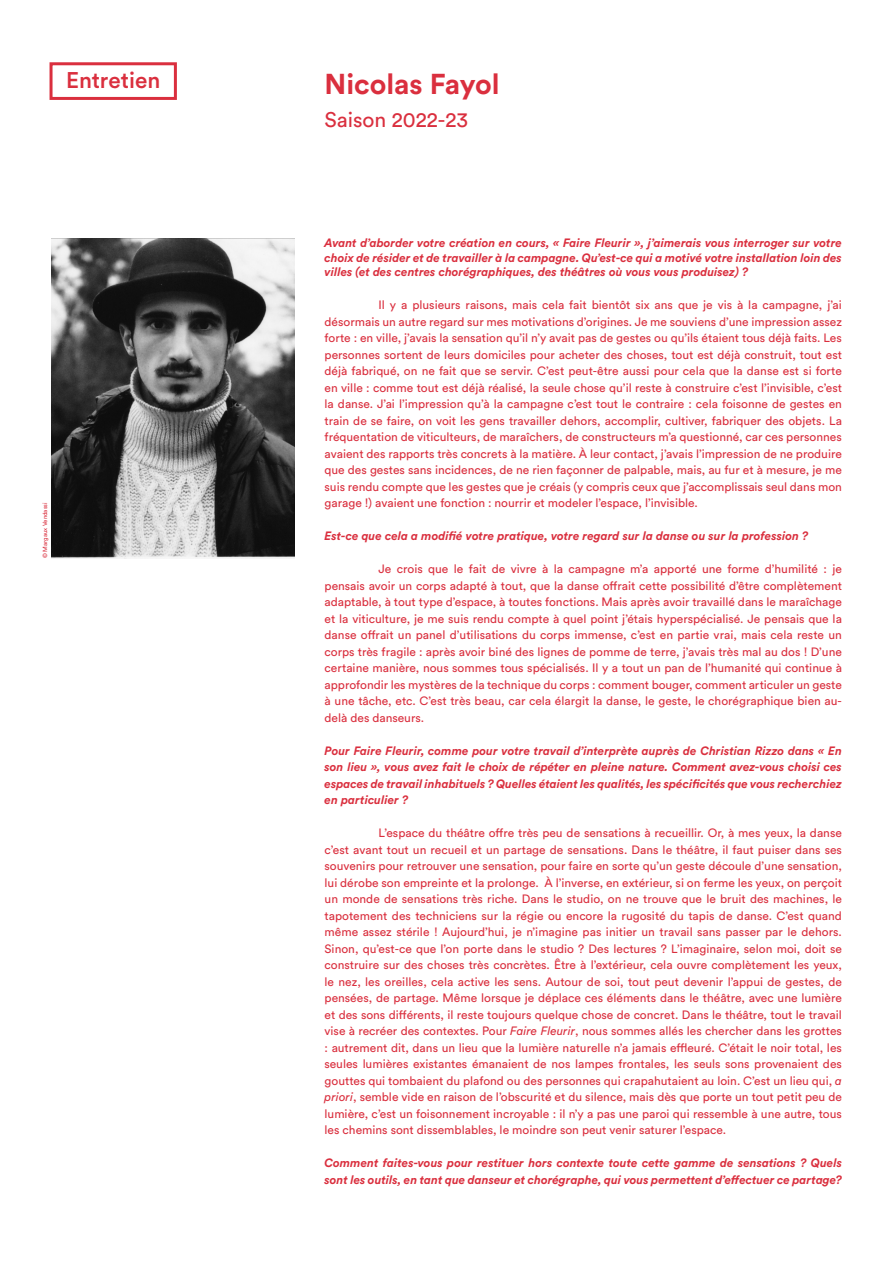
<style>
.page{position:relative;width:893px;height:1263px;background:#fff}
.page>*{position:absolute;margin:0;border:0;box-sizing:border-box;transform-origin:0 0}
.t1{font:700 28.5px "Circular Std";color:#da2f3e}
.t2{font:500 22.5px "Circular Std";color:#da2f3e}
.t3{font:21px "Circular Std";color:#da2f3e}
.t4{font:12px/16.5px "Circular Std";color:#da2f3e;text-align:justify}
.t5{font:italic 700 12px/16.5px "Circular Std";color:#da2f3e;text-align:justify}
.t6{font:6px "Circular Std";color:#da2f3e}
.s1{font-style:italic}
</style>
<div class="page">
<img style="left:51px;top:239px;width:244px;height:319px">
<div style="left:50px;top:62px;width:127px;height:38px;border:3px solid #da2f3e"></div>
<p class="t2" style="left:66px;top:66px;width:96px">Entretien</p>
<p class="t6" style="left:41px;top:558px;width:57px;rotate:-90deg">© Margaux Vendassi</p>
<p class="t1" style="left:325px;top:66px;width:176px">Nicolas Fayol</p>
<p class="t3" style="left:325px;top:107px;width:145px">Saison 2022-23</p>
<p class="t5" style="left:325px;top:236px;width:519px;line-height:14.4px">Avant d’aborder votre création en cours, « Faire Fleurir », j’aimerais vous interroger sur votre choix de résider et de travailler à la campagne. Qu’est-ce qui a motivé votre installation loin des villes (et des centres chorégraphiques, des théâtres où vous vous produisez) ?</p>
<p class="t4" style="left:325px;top:297px;width:519px;text-indent:54px">Il y a plusieurs raisons, mais cela fait bientôt six ans que je vis à la campagne, j’ai désormais un autre regard sur mes motivations d’origines. Je me souviens d’une impression assez forte : en ville, j’avais la sensation qu’il n’y avait pas de gestes ou qu’ils étaient tous déjà faits. Les personnes sortent de leurs domiciles pour acheter des choses, tout est déjà construit, tout est déjà fabriqué, on ne fait que se servir. C’est peut-être aussi pour cela que la danse est si forte en ville : comme tout est déjà réalisé, la seule chose qu’il reste à construire c’est l’invisible, c’est la danse. J’ai l’impression qu’à la campagne c’est tout le contraire : cela foisonne de gestes en train de se faire, on voit les gens travailler dehors, accomplir, cultiver, fabriquer des objets. La fréquentation de viticulteurs, de maraîchers, de constructeurs m’a questionné, car ces personnes avaient des rapports très concrets à la matière. À leur contact, j’avais l’impression de ne produire que des gestes sans incidences, de ne rien façonner de palpable, mais, au fur et à mesure, je me suis rendu compte que les gestes que je créais (y compris ceux que j’accomplissais seul dans mon garage !) avaient une fonction : nourrir et modeler l’espace, l’invisible.</p>
<p class="t5" style="left:325px;top:527px;width:485px">Est-ce que cela a modifié votre pratique, votre regard sur la danse ou sur la profession ?</p>
<p class="t4" style="left:325px;top:561px;width:519px;text-indent:54px">Je crois que le fait de vivre à la campagne m’a apporté une forme d’humilité : je pensais avoir un corps adapté à tout, que la danse offrait cette possibilité d’être complètement adaptable, à tout type d’espace, à toutes fonctions. Mais après avoir travaillé dans le maraîchage et la viticulture, je me suis rendu compte à quel point j’étais hyperspécialisé. Je pensais que la danse offrait un panel d’utilisations du corps immense, c’est en partie vrai, mais cela reste un corps très fragile : après avoir biné des lignes de pomme de terre, j’avais très mal au dos ! D’une certaine manière, nous sommes tous spécialisés. Il y a tout un pan de l’humanité qui continue à approfondir les mystères de la technique du corps : comment bouger, comment articuler un geste à une tâche, etc. C’est très beau, car cela élargit la danse, le geste, le chorégraphique bien au&shy;delà des danseurs.</p>
<p class="t5" style="left:325px;top:742px;width:519px">Pour Faire Fleurir, comme pour votre travail d’interprète auprès de Christian Rizzo dans « En son lieu », vous avez fait le choix de répéter en pleine nature. Comment avez-vous choisi ces espaces de travail inhabituels ? Quelles étaient les qualités, les spécificités que vous recherchiez en particulier ?</p>
<p class="t4" style="left:325px;top:825px;width:519px;text-indent:54px">L’espace du théâtre offre très peu de sensations à recueillir. Or, à mes yeux, la danse c’est avant tout un recueil et un partage de sensations. Dans le théâtre, il faut puiser dans ses souvenirs pour retrouver une sensation, pour faire en sorte qu’un geste découle d’une sensation, lui dérobe son empreinte et la prolonge. À l’inverse, en extérieur, si on ferme les yeux, on perçoit un monde de sensations très riche. Dans le studio, on ne trouve que le bruit des machines, le tapotement des techniciens sur la régie ou encore la rugosité du tapis de danse. C’est quand même assez stérile ! Aujourd’hui, je n’imagine pas initier un travail sans passer par le dehors.<br>Sinon, qu’est-ce que l’on porte dans le studio ? Des lectures ? L’imaginaire, selon moi, doit se construire sur des choses très concrètes. Être à l’extérieur, cela ouvre complètement les yeux, le nez, les oreilles, cela active les sens. Autour de soi, tout peut devenir l’appui de gestes, de pensées, de partage. Même lorsque je déplace ces éléments dans le théâtre, avec une lumière et des sons différents, il reste toujours quelque chose de concret. Dans le théâtre, tout le travail vise à recréer des contextes. Pour <span class="s1">Faire Fleurir</span>, nous sommes allés les chercher dans les grottes : autrement dit, dans un lieu que la lumière naturelle n’a jamais effleuré. C’était le noir total, les seules lumières existantes émanaient de nos lampes frontales, les seuls sons provenaient des gouttes qui tombaient du plafond ou des personnes qui crapahutaient au loin. C’est un lieu qui, <span class="s1">a priori</span>, semble vide en raison de l’obscurité et du silence, mais dès que porte un tout petit peu de lumière, c’est un foisonnement incroyable : il n’y a pas une paroi qui ressemble à une autre, tous les chemins sont dissemblables, le moindre son peut venir saturer l’espace.</p>
<p class="t5" style="left:325px;top:1154px;width:519px">Comment faites-vous pour restituer hors contexte toute cette gamme de sensations ? Quels sont les outils, en tant que danseur et chorégraphe, qui vous permettent d’effectuer ce partage?</p>
</div>
